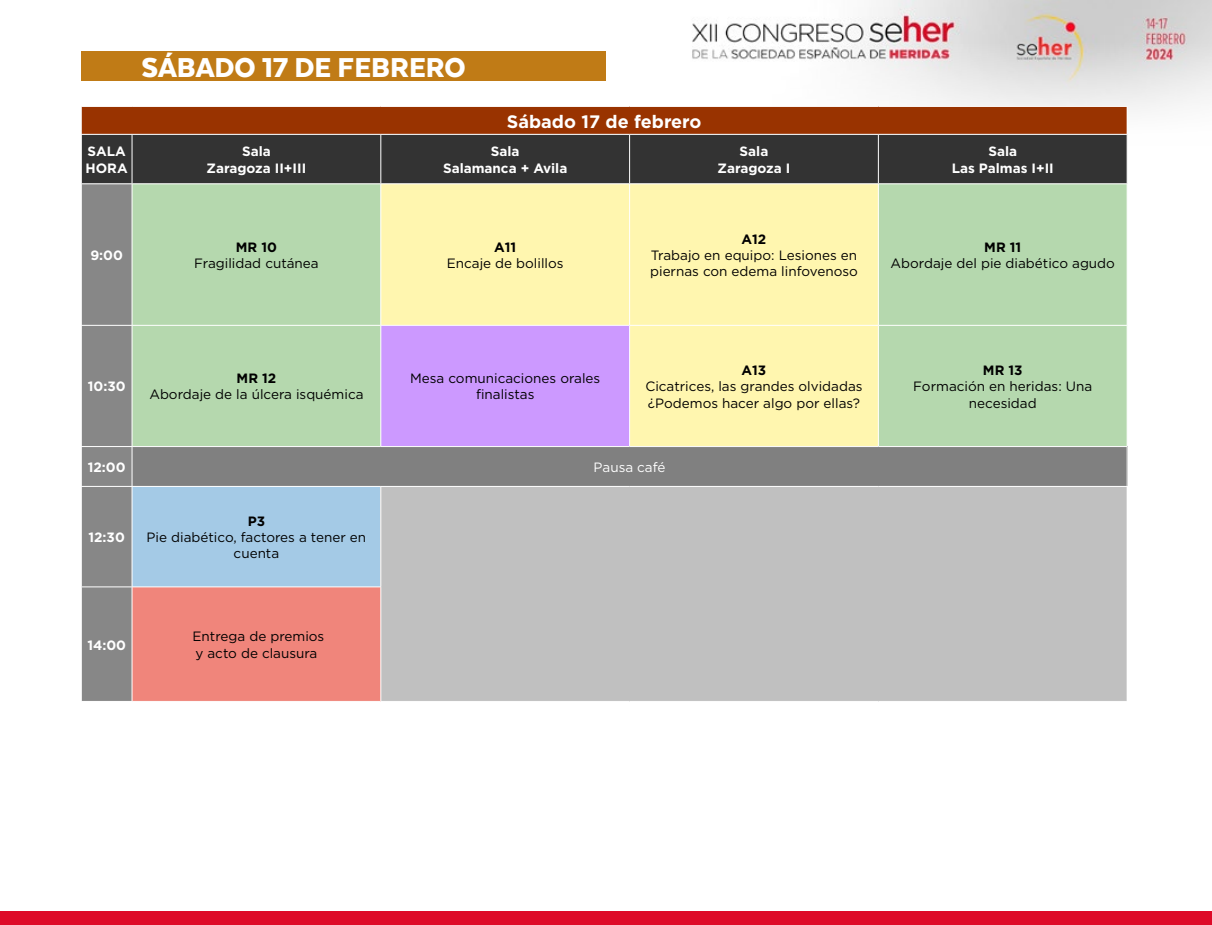
<style>
.page{position:relative;width:1212px;height:925px;background:#fff}
.page>*{position:absolute;margin:0;border:0;box-sizing:border-box;transform-origin:0 0}
.t1{font:900 31.5px "Texta Alt";color:#fff}
.t2{font:700 18px "Gotham";color:#fff}
.t3{font:13.5px/16.2px "Gotham";color:#000}
.t4{font:700 13.5px/16.2px "Gotham";color:#fff;text-align:center}
.t5{font:700 13.5px "Gotham";color:#000}
.t6{font:13.5px "Gotham";color:#fff}
</style>
<div class="page">
<img style="left:692px;top:0;width:520px;height:135px">
<div style="left:0;top:911px;width:1212px;height:14px;background:#de0a28"></div>
<div style="left:81px;top:51px;width:525px;height:30px;background:#c07b16"></div>
<div style="left:81px;top:106px;width:1046px;height:28px;background:#930"></div>
<div style="left:82px;top:135px;width:1045px;height:48px;background:#333"></div>
<div style="left:82px;top:184px;width:50px;height:517px;background:#878787"></div>
<div style="left:133px;top:184px;width:994px;height:262px;background:#b5d8ae"></div>
<div style="left:381px;top:184px;width:497px;height:262px;background:#fff6af"></div>
<div style="left:381px;top:325px;width:249px;height:121px;background:#c9f"></div>
<div style="left:132px;top:446px;width:995px;height:40px;background:#808080"></div>
<div style="left:132px;top:486px;width:249px;height:101px;background:#a4cae6"></div>
<div style="left:381px;top:486px;width:746px;height:215px;background:#c0c0c0"></div>
<div style="left:132px;top:587px;width:249px;height:114px;background:#f0857b"></div>
<hr style="left:81px;top:106px;width:51px;height:1px;background:#fff">
<svg style="left:81px;top:107px;width:1px;height:27px"></svg>
<hr style="left:132px;top:106px;width:249px;height:1px;background:#fff">
<hr style="left:381px;top:106px;width:249px;height:1px;background:#fff">
<hr style="left:630px;top:106px;width:248px;height:1px;background:#fff">
<hr style="left:878px;top:106px;width:249px;height:1px;background:#fff">
<svg style="left:1127px;top:107px;width:1px;height:27px"></svg>
<hr style="left:132px;top:135px;width:1px;height:48px;background:#fff">
<hr style="left:380px;top:135px;width:1px;height:48px;background:#fff">
<hr style="left:630px;top:134px;width:248px;height:1px;background:#fff">
<hr style="left:629px;top:135px;width:1px;height:48px;background:#fff">
<hr style="left:878px;top:134px;width:249px;height:1px;background:#fff">
<hr style="left:878px;top:135px;width:1px;height:48px;background:#fff">
<hr style="left:380px;top:184px;width:1px;height:141px;background:#fff">
<hr style="left:629px;top:184px;width:1px;height:141px;background:#fff">
<hr style="left:878px;top:184px;width:1px;height:141px;background:#fff">
<hr style="left:81px;top:325px;width:51px;height:1px;background:#fff">
<hr style="left:132px;top:325px;width:249px;height:1px;background:#fff">
<hr style="left:381px;top:325px;width:249px;height:1px;background:#fff">
<hr style="left:380px;top:326px;width:1px;height:120px;background:#fff">
<hr style="left:630px;top:325px;width:248px;height:1px;background:#fff">
<hr style="left:629px;top:326px;width:1px;height:120px;background:#fff">
<hr style="left:878px;top:325px;width:249px;height:1px;background:#fff">
<hr style="left:878px;top:326px;width:1px;height:120px;background:#fff">
<hr style="left:81px;top:446px;width:51px;height:1px;background:#fff">
<hr style="left:132px;top:446px;width:249px;height:1px;background:#fff">
<hr style="left:132px;top:447px;width:1px;height:39px;background:#fff">
<hr style="left:381px;top:446px;width:249px;height:1px;background:#fff">
<hr style="left:630px;top:446px;width:248px;height:1px;background:#fff">
<hr style="left:878px;top:446px;width:249px;height:1px;background:#fff">
<hr style="left:81px;top:486px;width:51px;height:1px;background:#fff">
<hr style="left:132px;top:486px;width:249px;height:1px;background:#fff">
<hr style="left:132px;top:487px;width:1px;height:99px;background:#fff">
<hr style="left:381px;top:486px;width:249px;height:1px;background:#fff">
<hr style="left:380px;top:487px;width:1px;height:99px;background:#fff">
<hr style="left:630px;top:486px;width:248px;height:1px;background:#fff">
<hr style="left:878px;top:486px;width:249px;height:1px;background:#fff">
<hr style="left:81px;top:586px;width:51px;height:1px;background:#fff">
<hr style="left:132px;top:586px;width:249px;height:1px;background:#fff">
<hr style="left:132px;top:587px;width:1px;height:114px;background:#fff">
<hr style="left:380px;top:587px;width:1px;height:114px;background:#fff">
<h1 class="t1" style="left:142px;top:51px;width:326px">SÁBADO 17 DE FEBRERO</h1>
<h2 class="t2" style="left:507px;top:109px;width:196px">Sábado 17 de febrero</h2>
<p class="t4" style="left:86px;top:143px;width:44px;text-align:left">SALA<br>HORA</p>
<p class="t4" style="left:207px;top:143px;width:101px">Sala<br>Zaragoza II+III</p>
<p class="t4" style="left:443px;top:143px;width:126px">Sala<br>Salamanca + Avila</p>
<p class="t4" style="left:717px;top:143px;width:74px">Sala<br>Zaragoza I</p>
<p class="t4" style="left:952px;top:143px;width:104px">Sala<br>Las Palmas I+II</p>
<p class="t4" style="left:90px;top:247px;width:34px">9:00</p>
<p class="t5" style="left:236px;top:238px;width:43px">MR 10</p>
<p class="t3" style="left:194px;top:255px;width:126px">Fragilidad cutánea</p>
<p class="t5" style="left:494px;top:238px;width:24px">A11</p>
<p class="t3" style="left:447px;top:255px;width:118px">Encaje de bolillos</p>
<p class="t5" style="left:742px;top:230px;width:26px">A12</p>
<p class="t3" style="left:650px;top:247px;width:209px">Trabajo en equipo: Lesiones en piernas con edema linfovenoso</p>
<p class="t5" style="left:984px;top:238px;width:38px">MR 11</p>
<p class="t3" style="left:890px;top:255px;width:226px">Abordaje del pie diabético agudo</p>
<p class="t4" style="left:88px;top:378px;width:39px">10:30</p>
<p class="t5" style="left:237px;top:369px;width:41px">MR 12</p>
<p class="t3" style="left:149px;top:386px;width:216px">Abordaje de la úlcera isquémica</p>
<p class="t3" style="left:410px;top:370px;width:192px;text-align:center">Mesa comunicaciones orales finalistas</p>
<p class="t5" style="left:742px;top:361px;width:26px">A13</p>
<p class="t3" style="left:645px;top:378px;width:219px">Cicatrices, las grandes olvidadas ¿Podemos hacer algo por ellas?</p>
<p class="t4" style="left:88px;top:459px;width:39px">12:00</p>
<p class="t6" style="left:594px;top:458px;width:73px">Pausa café</p>
<p class="t4" style="left:89px;top:529px;width:38px">12:30</p>
<p class="t5" style="left:248px;top:512px;width:19px">P3</p>
<p class="t3" style="left:147px;top:529px;width:221px;text-align:center">Pie diabético, factores a tener en cuenta</p>
<p class="t4" style="left:87px;top:636px;width:40px">14:00</p>
<p class="t3" style="left:193px;top:628px;width:133px">Entrega de premios y acto de clausura</p>
<p class="t5" style="left:983px;top:361px;width:41px">MR 13</p>
<p class="t3" style="left:913px;top:378px;width:180px;text-align:center">Formación en heridas: Una necesidad</p>
</div>
